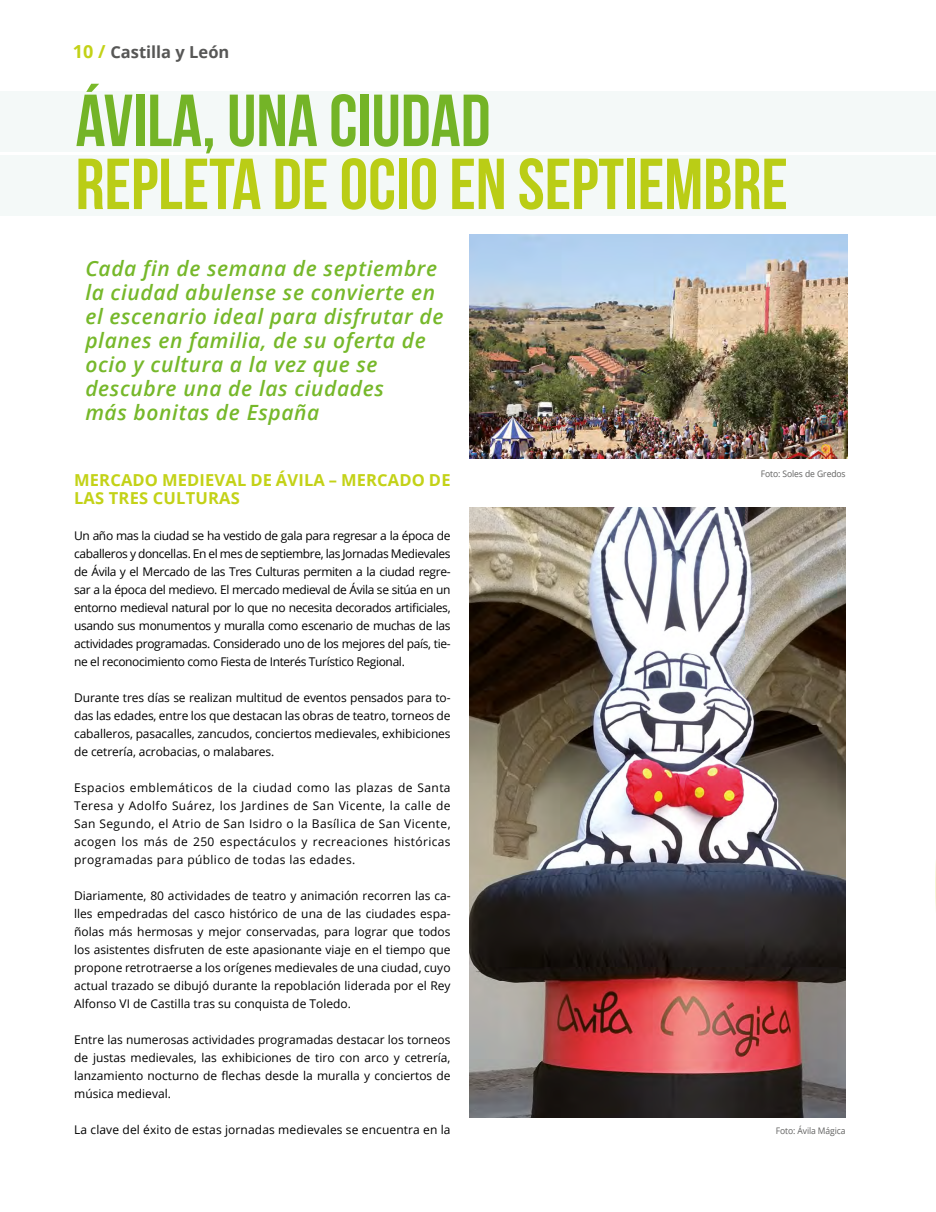
<style>
.page{position:relative;width:936px;height:1212px;background:#fff}
.page>*{position:absolute;margin:0;border:0;box-sizing:border-box;transform-origin:0 0}
.t1{font:700 73.5px "Bebas Neue";color:#7ab929}
.t2{font:700 72px "Bebas Neue";color:#c3d217}
.t3{font:italic 600 21px/24px "Open Sans";letter-spacing:.03em;color:#76b82a}
.t4{font:700 16.5px/18px "Open Sans";letter-spacing:.01em;color:#c3d217}
.t5{font:700 16.5px "Open Sans";color:#575756}
.t6{font:12px/18px "Open Sans";color:#000;text-align:justify}
.t7{font:9px "Open Sans";letter-spacing:-.01em;color:#616160;scale:.95 1}
.s1{font-size:18px;color:#c3d217}
</style>
<div class="page">
<svg style="left:935px;top:91px;width:1px;height:818px"></svg>
<div style="left:0;top:91px;width:935px;height:61px;background:#f1f8f6"></div>
<div style="left:0;top:155px;width:935px;height:61px;background:#f1f8f6"></div>
<img style="left:470px;top:234px;width:377px;height:225px">
<img style="left:470px;top:507px;width:375px;height:610px">
<h3 class="t5" style="left:73px;top:40px;width:158px"><span class="s1">10 /</span> Castilla y León</h3>
<h1 class="t1" style="left:76px;top:80px;width:416px">ÁVILA, UNA CIUDAD</h1>
<h2 class="t2" style="left:76px;top:145px;width:713px">REPLETA DE OCIO EN SEPTIEMBRE</h2>
<h3 class="t3" style="left:85px;top:256px;width:359px">Cada fin de semana de septiembre la ciudad abulense se convierte en el escenario ideal para disfrutar de planes en familia, de su oferta de ocio y cultura a la vez que se descubre una de las ciudades<br>más bonitas de España</h3>
<h3 class="t4" style="left:74px;top:471px;width:378px">MERCADO MEDIEVAL DE ÁVILA – MERCADO DE<br>LAS TRES CULTURAS</h3>
<p class="t6" style="left:74px;top:526px;width:378px">Un año mas la ciudad se ha vestido de gala para regresar a la época de caballeros y doncellas. En el mes de septiembre, las Jornadas Medievales de Ávila y el Mercado de las Tres Culturas permiten a la ciudad regre&shy;sar a la época del medievo. El mercado medieval de Ávila se sitúa en un entorno medieval natural por lo que no necesita decorados artificiales, usando sus monumentos y muralla como escenario de muchas de las actividades programadas. Considerado uno de los mejores del país, tie&shy;ne el reconocimiento como Fiesta de Interés Turístico Regional.</p>
<p class="t6" style="left:74px;top:688px;width:378px">Durante tres días se realizan multitud de eventos pensados para to&shy;das las edades, entre los que destacan las obras de teatro, torneos de caballeros, pasacalles, zancudos, conciertos medievales, exhibiciones de cetrería, acrobacias, o malabares.</p>
<p class="t6" style="left:74px;top:778px;width:378px">Espacios emblemáticos de la ciudad como las plazas de Santa Teresa y Adolfo Suárez, los Jardines de San Vicente, la calle de San Segundo, el Atrio de San Isidro o la Basílica de San Vicente, acogen los más de 250 espectáculos y recreaciones históricas programadas para público de todas las edades.</p>
<p class="t6" style="left:74px;top:886px;width:378px">Diariamente, 80 actividades de teatro y animación recorren las ca&shy;lles empedradas del casco histórico de una de las ciudades espa&shy;ñolas más hermosas y mejor conservadas, para lograr que todos los asistentes disfruten de este apasionante viaje en el tiempo que propone retrotraerse a los orígenes medievales de una ciudad, cuyo actual trazado se dibujó durante la repoblación liderada por el Rey Alfonso VI de Castilla tras su conquista de Toledo.</p>
<p class="t6" style="left:74px;top:1030px;width:378px">Entre las numerosas actividades programadas destacar los torneos de justas medievales, las exhibiciones de tiro con arco y cetrería, lanzamiento nocturno de flechas desde la muralla y conciertos de música medieval.</p>
<p class="t6" style="left:74px;top:1120px;width:378px">La clave del éxito de estas jornadas medievales se encuentra en la</p>
<p class="t7" style="left:760px;top:468px;width:91px">Foto: Soles de Gredos</p>
<p class="t7" style="left:775px;top:1125px;width:75px">Foto: Ávila Mágica</p>
</div>
